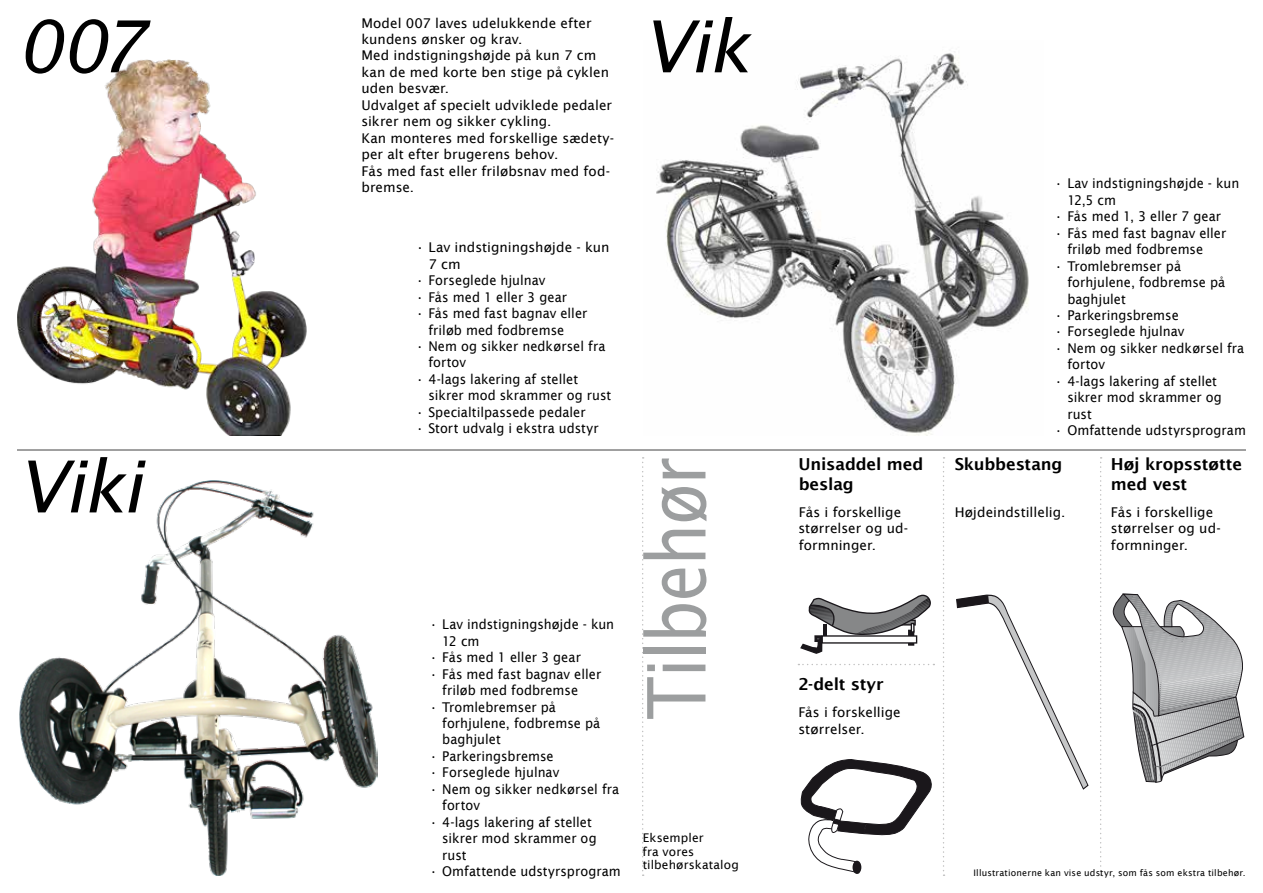
<style>
.page{position:relative;width:1263px;height:893px;background:#fff}
.page>*{position:absolute;margin:0;border:0;box-sizing:border-box;transform-origin:0 0}
.t1{font:80.7px "Lucida Sans";letter-spacing:-.02em;color:#9c9e9f;scale:.84 1}
.t2{font:italic 71.7px "Lucida Sans";letter-spacing:-.03em;color:#000}
.t3{font:600 16.5px/19.8px "Lucida Sans";letter-spacing:-.01em;color:#000}
.t4{font:13.5px/16.5px "Lucida Sans";letter-spacing:.005em;color:#000;scale:.95 1}
.t5{font:13.5px/16.5px "Lucida Sans";letter-spacing:.005em;color:#000}
.t6{font:12px/13.5px "Lucida Sans";letter-spacing:.01em;color:#000}
.t7{font:9px "Lucida Sans";letter-spacing:.02em;color:#000}
</style>
<div class="page">
<hr style="left:17px;top:449px;width:1229px;height:2px;background:#000">
<img style="left:656px;top:51px;width:373px;height:385px">
<img style="left:19px;top:480px;width:359px;height:396px">
<img style="left:17px;top:60px;width:290px;height:376px">
<svg style="left:801px;top:594px;width:130px;height:59px"></svg>
<svg style="left:821px;top:635px;width:96px;height:9px"></svg>
<svg style="left:800px;top:759px;width:132px;height:115px"></svg>
<svg style="left:956px;top:594px;width:133px;height:196px"></svg>
<svg style="left:1112px;top:593px;width:133px;height:190px"></svg>
<svg style="left:642px;top:457px;width:2px;height:419px"></svg>
<svg style="left:1100px;top:457px;width:2px;height:419px"></svg>
<svg style="left:943px;top:457px;width:1px;height:419px"></svg>
<svg style="left:798px;top:664px;width:136px;height:1px"></svg>
<h2 class="t2" style="left:17px;top:6px;width:130px">007</h2>
<h2 class="t2" style="left:17px;top:446px;width:127px">Viki</h2>
<p class="t5" style="left:361px;top:14px;width:254px">Model 007 laves udelukkende efter kundens ønsker og krav.<br>Med indstigningshøjde på kun 7 cm kan de med korte ben stige på cyklen uden besvær.<br>Udvalget af specielt udviklede pedaler sikrer nem og sikker cykling.<br>Kan monteres med forskellige sædety&shy;per alt efter brugerens behov.<br>Fås med fast eller friløbsnav med fod&shy;bremse.</p>
<p class="t5" style="left:428px;top:239px;width:183px;text-indent:-13px">• Lav indstigningshøjde - kun<br>7 cm</p>
<p class="t4" style="left:416px;top:272px;width:138px">• Forseglede hjulnav</p>
<p class="t4" style="left:416px;top:289px;width:161px">• Fås med 1 eller 3 gear</p>
<p class="t4" style="left:428px;top:305px;width:169px;text-indent:-13px">• Fås med fast bagnav eller friløb med fodbremse</p>
<p class="t4" style="left:428px;top:338px;width:188px;text-indent:-13px">• Nem og sikker nedkørsel fra fortov</p>
<p class="t4" style="left:428px;top:371px;width:194px;text-indent:-13px">• 4-lags lakering af stellet sikrer mod skrammer og rust</p>
<p class="t4" style="left:416px;top:404px;width:180px">• Specialtilpassede pedaler</p>
<p class="t4" style="left:416px;top:420px;width:194px">• Stort udvalg i ekstra udstyr</p>
<p class="t4" style="left:442px;top:616px;width:183px;text-indent:-13px">• Lav indstigningshøjde - kun<br>12 cm</p>
<p class="t4" style="left:429px;top:649px;width:161px">• Fås med 1 eller 3 gear</p>
<p class="t4" style="left:442px;top:666px;width:169px;text-indent:-13px">• Fås med fast bagnav eller friløb med fodbremse</p>
<p class="t4" style="left:442px;top:698px;width:168px;text-indent:-13px">• Tromlebremser på forhjulene, fodbremse på baghjulet</p>
<p class="t4" style="left:429px;top:748px;width:132px">• Parkeringsbremse</p>
<p class="t4" style="left:429px;top:764px;width:138px">• Forseglede hjulnav</p>
<p class="t4" style="left:442px;top:781px;width:188px;text-indent:-13px">• Nem og sikker nedkørsel fra fortov</p>
<p class="t4" style="left:442px;top:813px;width:164px;text-indent:-13px">• 4-lags lakering af stellet sikrer mod skrammer og rust</p>
<p class="t4" style="left:429px;top:863px;width:203px">• Omfattende udstyrsprogram</p>
<h2 class="t2" style="left:642px;top:6px;width:108px">Vik</h2>
<h1 class="t1" style="left:631px;top:719px;width:314px;rotate:-90deg">Tilbehør</h1>
<p class="t6" style="left:643px;top:831px;width:98px">Eksempler<br>fra vores tilbehørskatalog</p>
<p class="t3" style="left:799px;top:454px;width:126px">Unisaddel med beslag</p>
<p class="t5" style="left:798px;top:504px;width:111px">Fås i forskellige størrelser og ud&shy;formninger.</p>
<p class="t4" style="left:1067px;top:175px;width:183px;text-indent:-13px">• Lav indstigningshøjde - kun<br>12,5 cm</p>
<p class="t4" style="left:1054px;top:208px;width:177px">• Fås med 1, 3 eller 7 gear</p>
<p class="t4" style="left:1067px;top:225px;width:169px;text-indent:-13px">• Fås med fast bagnav eller friløb med fodbremse</p>
<p class="t4" style="left:1067px;top:258px;width:168px;text-indent:-13px">• Tromlebremser på forhjulene, fodbremse på baghjulet</p>
<p class="t4" style="left:1054px;top:307px;width:132px">• Parkeringsbremse</p>
<p class="t4" style="left:1054px;top:323px;width:138px">• Forseglede hjulnav</p>
<p class="t4" style="left:1067px;top:340px;width:188px;text-indent:-13px">• Nem og sikker nedkørsel fra fortov</p>
<p class="t4" style="left:1067px;top:373px;width:164px;text-indent:-13px">• 4-lags lakering af stellet sikrer mod skrammer og rust</p>
<p class="t4" style="left:1054px;top:422px;width:203px">• Omfattende udstyrsprogram</p>
<p class="t3" style="left:955px;top:454px;width:109px">Skubbestang</p>
<p class="t5" style="left:955px;top:504px;width:112px">Højdeindstillelig.</p>
<p class="t3" style="left:1111px;top:454px;width:133px">Høj kropsstøtte med vest</p>
<p class="t5" style="left:1111px;top:504px;width:111px">Fås i forskellige størrelser og ud&shy;formninger.</p>
<p class="t3" style="left:798px;top:674px;width:87px">2-delt styr</p>
<p class="t5" style="left:798px;top:704px;width:104px">Fås i forskellige størrelser.</p>
<p class="t7" style="left:973px;top:868px;width:274px">Illustrationerne kan vise udstyr, som fås som ekstra tilbehør.</p>
</div>
